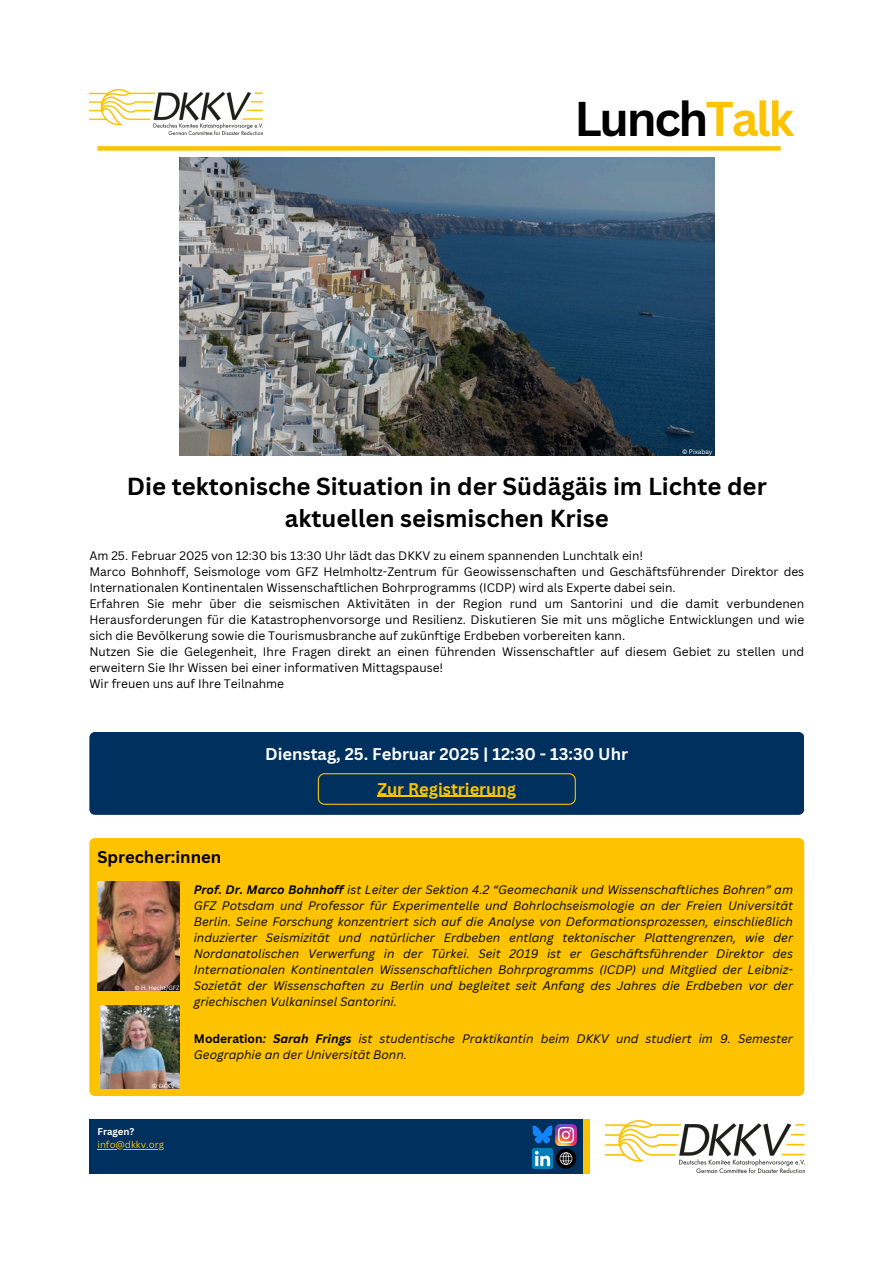
<style>
.page{position:relative;width:894px;height:1264px;background:#fff}
.page>*{position:absolute;margin:0;border:0;box-sizing:border-box;transform-origin:0 0}
.t1{font:700 47.4px "Canva Sans";letter-spacing:-.05em;color:#000}
.t2{font:700 24px/32.7px "Canva Sans";color:#000;text-align:center}
.t3{font:700 16.5px "Canva Sans";color:#fff}
.t4{font:700 16.5px "Canva Sans";color:#fdc300}
.t5{font:700 16.5px "Canva Sans";color:#000}
.t6{font:italic 12px/16px "Canva Sans";color:#000;text-align:justify}
.t7{font:12px/16px "Canva Sans";color:#000}
.t8{font:9.6px "Canva Sans";color:#fdc300}
.t9{font:700 9.6px "Canva Sans";color:#fff}
.t10{font:6.3px "Canva Sans";color:#fff}
.t11{font:6px "Canva Sans";color:#fff}
.s1{color:#fdc300}
.s2{font-weight:700}
.s3{font-weight:700;font-style:normal}
</style>
<div class="page">
<img style="left:89px;top:89px;width:174px;height:45px">
<div style="left:89px;top:732px;width:715px;height:82px;background:#00305d;border-radius:6px"></div>
<svg style="left:318px;top:773px;width:257px;height:31px"></svg>
<hr style="left:377px;top:795px;width:139px;height:1px;background:#fdc300">
<div style="left:89px;top:838px;width:715px;height:258px;background:#fdc300;border-radius:6px"></div>
<img style="left:605px;top:1120px;width:199px;height:52px">
<div style="left:89px;top:1119px;width:493px;height:55px;background:#00305d"></div>
<img style="left:532px;top:1148px;width:20px;height:20px">
<img style="left:555px;top:1124px;width:21px;height:21px">
<svg style="left:555px;top:1148px;width:21px;height:20px"></svg>
<div style="left:97px;top:146px;width:683px;height:5px;background:#fdc300"></div>
<img style="left:180px;top:158px;width:534px;height:297px">
<img style="left:101px;top:1005px;width:78px;height:83px">
<img style="left:97px;top:881px;width:82px;height:109px">
<img style="left:532px;top:1125px;width:20px;height:18px">
<hr style="left:97px;top:1148px;width:67px;height:1px;background:#fdc300">
<p class="t1" style="left:574px;top:85px;width:221px">Lunch<span class="s1">Talk</span></p>
<p class="t10" style="left:681px;top:447px;width:32px">© Pixabay</p>
<p class="t2" style="left:127px;top:469px;width:641px">Die tektonische Situation in der Südägäis im Lichte der aktuellen seismischen Krise</p>
<p class="t7" style="left:89px;top:547px;width:716px">Am 25. Februar 2025 von 12:30 bis 13:30 Uhr lädt das DKKV zu einem spannenden Lunchtalk ein!<br>Marco Bohnhoff, Seismologe vom GFZ Helmholtz-Zentrum für Geowissenschaften und Geschäftsführender Direktor des Internationalen Kontinentalen Wissenschaftlichen Bohrprogramms (ICDP) wird als Experte dabei sein.<br>Erfahren Sie mehr über die seismischen Aktivitäten in der Region rund um Santorini und die damit verbundenen Herausforderungen für die Katastrophenvorsorge und Resilienz. Diskutieren Sie mit uns mögliche Entwicklungen und wie sich die Bevölkerung sowie die Tourismusbranche auf zukünftige Erdbeben vorbereiten kann.<br>Nutzen Sie die Gelegenheit, Ihre Fragen direkt an einen führenden Wissenschaftler auf diesem Gebiet zu stellen und erweitern Sie Ihr Wissen bei einer informativen Mittagspause!<br>Wir freuen uns auf Ihre Teilnahme</p>
<p class="t3" style="left:265px;top:742px;width:364px">Dienstag, 25. Februar 2025 | 12:30 - 13:30 Uhr</p>
<p class="t4" style="left:377px;top:777px;width:140px">Zur Registrierung</p>
<h2 class="t5" style="left:97px;top:845px;width:125px">Sprecher:innen</h2>
<h4 class="t6" style="left:194px;top:881px;width:600px"><span class="s2">Prof. Dr. Marco Bohnhoff</span> ist Leiter der Sektion 4.2 “Geomechanik und Wissenschaftliches Bohren” am GFZ Potsdam und Professor für Experimentelle und Bohrlochseismologie an der Freien Universität Berlin. Seine Forschung konzentriert sich auf die Analyse von Deformationsprozessen, einschließlich induzierter Seismizität und natürlicher Erdbeben entlang tektonischer Plattengrenzen, wie der Nordanatolischen Verwerfung in der Türkei. Seit 2019 ist er Geschäftsführender Direktor des Internationalen Kontinentalen Wissenschaftlichen Bohrprogramms (ICDP) und Mitglied der Leibniz-Sozietät der Wissenschaften zu Berlin und begleitet seit Anfang des Jahres die Erdbeben vor der griechischen Vulkaninsel Santorini.</h4>
<h3 class="t6" style="left:194px;top:1030px;width:600px"><span class="s3">Moderation</span><span class="s2">: Sarah Frings</span> ist studentische Praktikantin beim DKKV und studiert im 9. Semester<br>Geographie an der Universität Bonn.</h3>
<p class="t11" style="left:134px;top:983px;width:47px">© H. Hecht/GFZ</p>
<p class="t11" style="left:152px;top:1081px;width:24px">© DKKV</p>
<h3 class="t9" style="left:97px;top:1124px;width:38px">Fragen?</h3>
<h3 class="t8" style="left:97px;top:1137px;width:68px">info@dkkv.org</h3>
</div>
